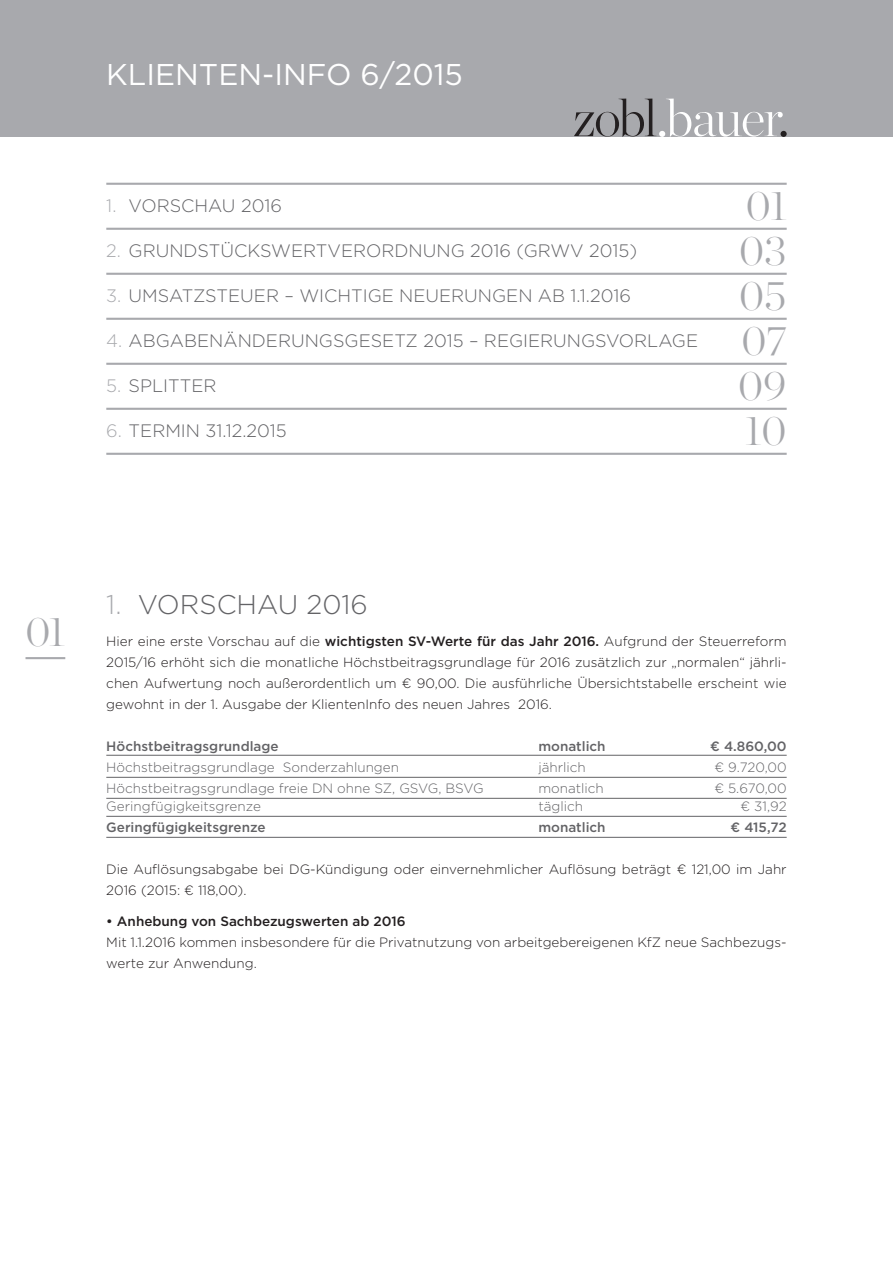
<style>
.page{position:relative;width:893px;height:1263px;background:#fff}
.page>*{position:absolute;margin:0;border:0;box-sizing:border-box;transform-origin:0 0}
.t1{font:200 42px/45px "Chronicle Display";color:#a8a9ad;text-align:justify}
.t2{font:30px "Gotham";color:#fff}
.t3{font:300 27px "Gotham";color:#636366}
.t4{font:300 18px "Gotham";color:#636366}
.t5{font:300 13.5px/21px "Gotham";color:#231f20}
.t6{font:300 13.5px "Gotham";color:#636366}
.t7{font:500 13.5px "Gotham";color:#636366}
.t8{font:500 13.5px "Gotham";color:#231f20}
.s1{color:#a8a9ad}
.s2{font-weight:500}
</style>
<div class="page">
<hr style="left:26px;top:657px;width:39px;height:2px;background:#a8a9ad">
<div style="left:0;top:0;width:893px;height:136px;background:#a8a9ad"></div>
<svg style="left:574px;top:99px;width:209px;height:38px"></svg>
<div style="left:780px;top:131px;width:7px;height:6px;background:#231f20;border-radius:50%"></div>
<hr style="left:106px;top:183px;width:681px;height:2px;background:#a8a9ad">
<hr style="left:106px;top:228px;width:681px;height:2px;background:#a8a9ad">
<hr style="left:106px;top:273px;width:681px;height:2px;background:#a8a9ad">
<hr style="left:106px;top:318px;width:681px;height:2px;background:#a8a9ad">
<hr style="left:106px;top:363px;width:681px;height:2px;background:#a8a9ad">
<hr style="left:106px;top:408px;width:681px;height:2px;background:#a8a9ad">
<hr style="left:106px;top:453px;width:681px;height:2px;background:#a8a9ad">
<hr style="left:106px;top:755px;width:681px;height:1px;background:#636366">
<hr style="left:106px;top:777px;width:681px;height:1px;background:#636366">
<hr style="left:106px;top:798px;width:681px;height:1px;background:#636366">
<hr style="left:106px;top:816px;width:681px;height:1px;background:#636366">
<hr style="left:106px;top:837px;width:681px;height:1px;background:#636366">
<h2 class="t2" style="left:106px;top:55px;width:358px">KLIENTEN-INFO 6/2015</h2>
<h3 class="t4" style="left:106px;top:195px;width:177px"><span class="s1">1.</span> Vorschau 2016</h3>
<h3 class="t4" style="left:106px;top:240px;width:434px"><span class="s1">2.</span> grundstückswertverordnung 2016 (GRW</h3>
<h3 class="t4" style="left:570px;top:240px;width:68px">V 2015)</h3>
<h3 class="t4" style="left:106px;top:285px;width:526px"><span class="s1">3.</span> umsatzsteuer – wichtige neuerungen ab 1.1.2016</h3>
<h3 class="t4" style="left:106px;top:330px;width:593px"><span class="s1">4.</span> abgabenänderungsgesetz 2015 – Regierungsvorlage</h3>
<h3 class="t4" style="left:106px;top:375px;width:112px"><span class="s1">5.</span> splitter</h3>
<h3 class="t4" style="left:106px;top:420px;width:182px"><span class="s1">6.</span> Termin 31.12.2015</h3>
<h1 class="t1" style="left:738px;top:180px;width:50px">01<br>03<br>05<br>07<br>09<br>10</h1>
<h1 class="t1" style="left:26px;top:606px;width:41px">01</h1>
<h3 class="t3" style="left:106px;top:588px;width:263px"><span class="s1">1.</span> Vorschau 2016</h3>
<p class="t5" style="left:106px;top:630px;width:682px;text-align:justify">H ier eine erste Vorschau auf die <span class="s2">wichtigsten SV-Werte für das Jahr 2016.</span> Aufgrund der Steuerreform 2015/16 erhöht sich die monatliche Höchstbeitragsgrundlage für 2016 zusätzlich zur „normalen“ jährli&shy;chen Aufwertung noch außerordentlich um € 90,00. Die ausführliche Ü bersichtstabelle erscheint wie gewohnt in der 1. Ausgabe der KlientenI nfo des neuen Jahres 2016.</p>
<p class="t7" style="left:106px;top:737px;width:174px">Höchstbeitragsgrundlage</p>
<p class="t7" style="left:538px;top:737px;width:69px">monatlich</p>
<p class="t7" style="left:710px;top:737px;width:78px">€ 4.860,00</p>
<p class="t6" style="left:106px;top:758px;width:294px">Höchstbeitragsgrundlage Sonderzahlungen</p>
<p class="t6" style="left:538px;top:758px;width:49px">jährlich</p>
<p class="t6" style="left:714px;top:758px;width:74px">€ 9.720,00</p>
<p class="t6" style="left:106px;top:779px;width:372px">Höchstbeitragsgrundlage freie DN ohne SZ, GSVG, BSVG</p>
<p class="t6" style="left:538px;top:779px;width:67px">monatlich</p>
<p class="t6" style="left:714px;top:779px;width:74px">€ 5.670,00</p>
<p class="t6" style="left:106px;top:797px;width:156px">Geringfügigkeitsgrenze</p>
<p class="t6" style="left:538px;top:797px;width:46px">täglich</p>
<p class="t6" style="left:740px;top:797px;width:48px">€ 31,92</p>
<p class="t7" style="left:106px;top:818px;width:161px">Geringfügigkeitsgrenze</p>
<p class="t7" style="left:538px;top:818px;width:69px">monatlich</p>
<p class="t7" style="left:730px;top:818px;width:58px">€ 415,72</p>
<p class="t5" style="left:106px;top:858px;width:682px">Die Auflösungsabgabe bei DG-Kündigung oder einvernehmlicher Auflösung beträgt € 121,00 im Jahr<br>2016 (2015: € 118,00).</p>
<p class="t8" style="left:106px;top:913px;width:301px">• Anhebung von Sachbezugswerten ab 2016</p>
<p class="t5" style="left:106px;top:932px;width:682px">M it 1.1.2016 kommen insbesondere für die Privatnutzung von arbeitgebereigenen KfZ neue Sachbezugs&shy;werte zur Anwendung.</p>
</div>
